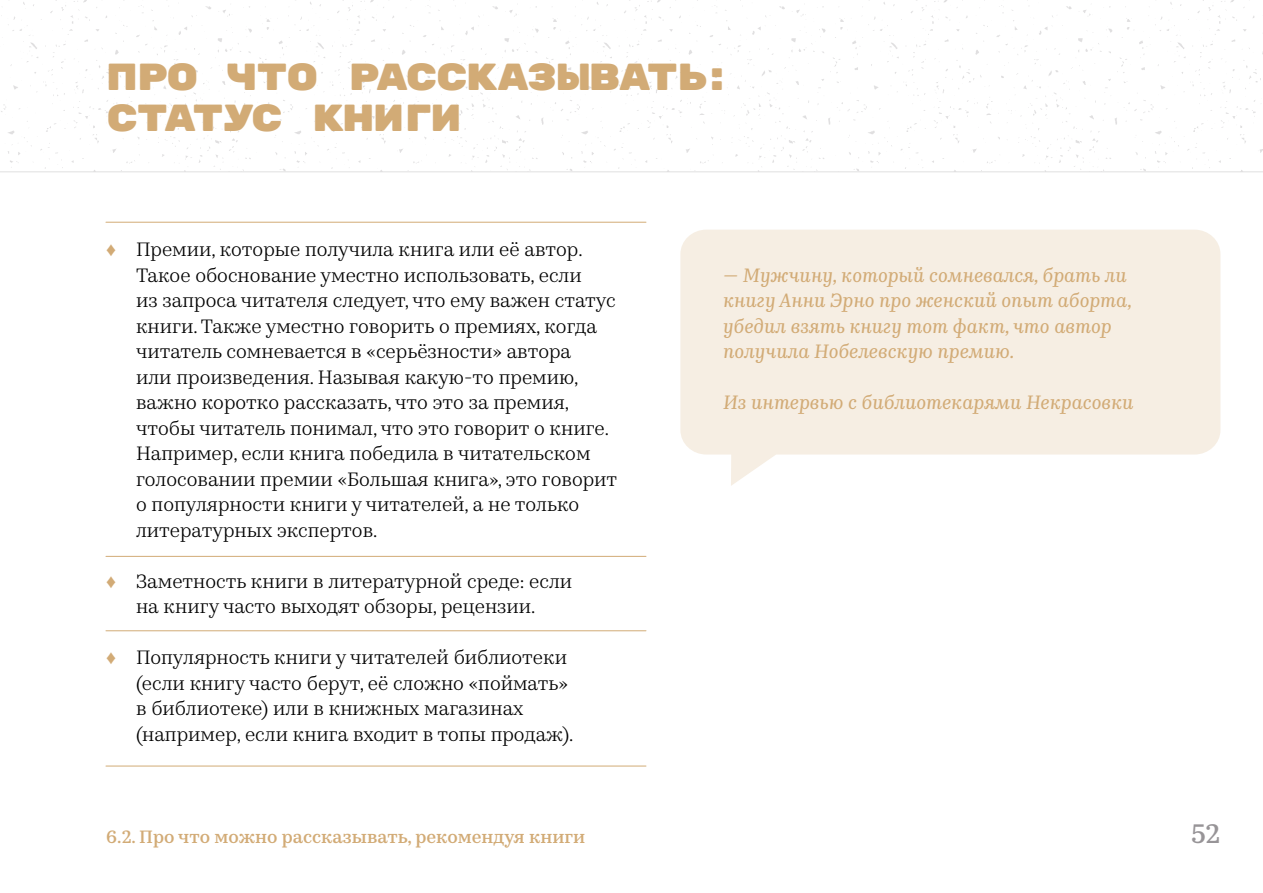
<style>
.page{position:relative;width:1263px;height:893px;background:#fff}
.page>*{position:absolute;margin:0;border:0;box-sizing:border-box;transform-origin:0 0}
.t1{font:37.5px/40.5px "Rubik Mono One";letter-spacing:-.06em;color:#d2ab76}
.t2{font:500 27px "Kazimir Text";color:#979497}
.t3{font:19.5px/25.5px "Kazimir Text";color:#000}
.t4{font:italic 19.5px/25.5px "Kazimir Text";color:#d2ab76}
.t5{font:500 18px "Kazimir Text";color:#d2ab76}
.s1{font-family:"Arial";font-weight:700;color:#d2ab76}
</style>
<div class="page">
<svg style="left:0;top:0;width:1263px;height:172px"></svg>
<hr style="left:106px;top:556px;width:540px;height:1px;background:#d2ab76">
<hr style="left:106px;top:630px;width:540px;height:1px;background:#d2ab76">
<hr style="left:106px;top:766px;width:540px;height:1px;background:#d2ab76">
<hr style="left:106px;top:222px;width:540px;height:1px;background:#d2ab76">
<svg style="left:680px;top:230px;width:540px;height:256px;background:#f7f0e6"></svg>
<h1 class="t1" style="left:106px;top:58px;width:628px">Про что рассказывать:<br>Статус книги</h1>
<p class="t3" style="left:136px;top:236px;width:483px;text-indent:-30px"><span class="s1">♦</span> Премии, которые получила книга или её автор.<br>Такое обоснование уместно использовать, если<br>из запроса читателя следует, что ему важен статус книги. Также уместно говорить о премиях, когда читатель сомневается в «серьёзности» автора<br>или произведения. Называя какую-то премию, важно коротко рассказать, что это за премия, чтобы читатель понимал, что это говорит о книге.<br>Например, если книга победила в читательском голосовании премии «Большая книга», это говорит о популярности книги у читателей, а не только литературных экспертов.</p>
<p class="t3" style="left:106px;top:567px;width:467px;text-align:center"><span class="s1">♦</span> Заметность книги в литературной среде: если на книгу часто выходят обзоры, рецензии.</p>
<p class="t3" style="left:136px;top:644px;width:437px;text-indent:-30px"><span class="s1">♦</span> Популярность книги у читателей библиотеки (если книгу часто берут, её сложно «поймать» в библиотеке) или в книжных магазинах (например, если книга входит в топы продаж).</p>
<p class="t5" style="left:106px;top:823px;width:480px">6.2. Про что можно рассказывать, рекомендуя книги</p>
<p class="t4" style="left:723px;top:261px;width:410px">— Мужчину, который сомневался, брать ли книгу Анни Эрно про женский опыт аборта, убедил взять книгу тот факт, что автор получила Нобелевскую премию.</p>
<p class="t4" style="left:723px;top:389px;width:412px">Из интервью с библиотекарями Некрасовки</p>
<h2 class="t2" style="left:1191px;top:813px;width:31px">52</h2>
</div>
